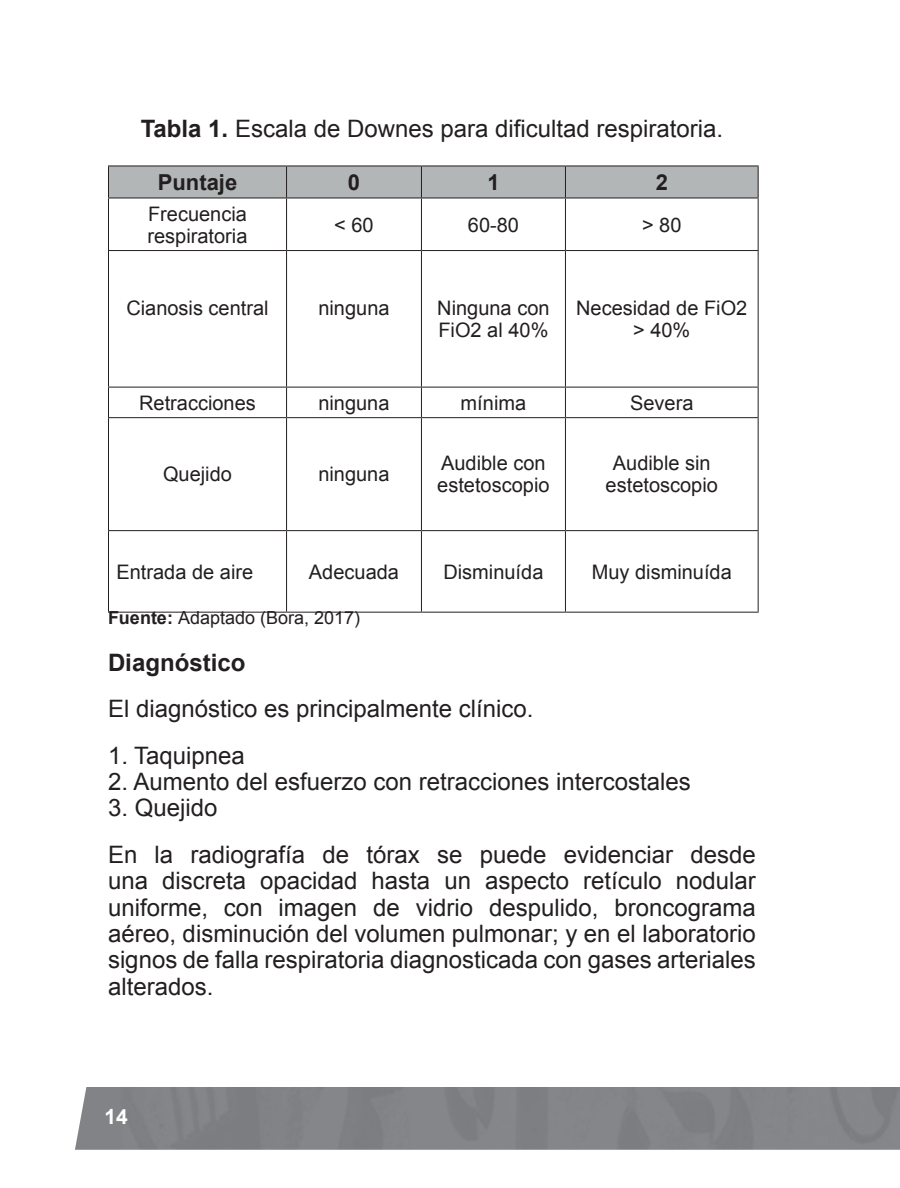
<style>
.page{position:relative;width:900px;height:1188px;background:#fff}
.page>*{position:absolute;margin:0;border:0;box-sizing:border-box;transform-origin:0 0}
.t1{font:24px/26.4px "Arial";color:#231f20}
.t2{font:700 24px "Arial";color:#231f20}
.t3{font:700 22px "Arial";color:#231f20}
.t4{font:700 21px "Arial";color:#fff}
.t5{font:20px/22px "Arial";color:#231f20}
.t6{font:18px "Arial";color:#231f20}
.s1{font-weight:700}
</style>
<div class="page">
<div style="left:109px;top:166px;width:649px;height:31px;background:#b2b6b6"></div>
<hr style="left:108px;top:165px;width:179px;height:1px;background:#231f20">
<hr style="left:108px;top:166px;width:1px;height:31px;background:#231f20">
<hr style="left:287px;top:165px;width:134px;height:1px;background:#231f20">
<hr style="left:286px;top:166px;width:1px;height:31px;background:#231f20">
<hr style="left:421px;top:165px;width:144px;height:1px;background:#231f20">
<hr style="left:421px;top:166px;width:1px;height:31px;background:#231f20">
<hr style="left:565px;top:165px;width:194px;height:1px;background:#231f20">
<hr style="left:565px;top:166px;width:1px;height:31px;background:#231f20">
<hr style="left:758px;top:166px;width:1px;height:31px;background:#231f20">
<hr style="left:108px;top:197px;width:179px;height:1px;background:#231f20">
<hr style="left:108px;top:198px;width:1px;height:52px;background:#231f20">
<hr style="left:287px;top:197px;width:134px;height:1px;background:#231f20">
<hr style="left:286px;top:198px;width:1px;height:52px;background:#231f20">
<hr style="left:421px;top:197px;width:144px;height:1px;background:#231f20">
<hr style="left:421px;top:198px;width:1px;height:52px;background:#231f20">
<hr style="left:565px;top:197px;width:194px;height:1px;background:#231f20">
<hr style="left:565px;top:198px;width:1px;height:52px;background:#231f20">
<hr style="left:758px;top:198px;width:1px;height:52px;background:#231f20">
<hr style="left:108px;top:250px;width:179px;height:1px;background:#231f20">
<hr style="left:108px;top:251px;width:1px;height:136px;background:#231f20">
<hr style="left:287px;top:250px;width:134px;height:1px;background:#231f20">
<hr style="left:286px;top:251px;width:1px;height:136px;background:#231f20">
<hr style="left:421px;top:250px;width:144px;height:1px;background:#231f20">
<hr style="left:421px;top:251px;width:1px;height:136px;background:#231f20">
<hr style="left:565px;top:250px;width:194px;height:1px;background:#231f20">
<hr style="left:565px;top:251px;width:1px;height:136px;background:#231f20">
<hr style="left:758px;top:251px;width:1px;height:136px;background:#231f20">
<hr style="left:108px;top:387px;width:179px;height:1px;background:#231f20">
<svg style="left:108px;top:388px;width:1px;height:29px"></svg>
<hr style="left:287px;top:387px;width:134px;height:1px;background:#231f20">
<svg style="left:286px;top:388px;width:1px;height:29px"></svg>
<hr style="left:421px;top:387px;width:144px;height:1px;background:#231f20">
<svg style="left:421px;top:388px;width:1px;height:29px"></svg>
<hr style="left:565px;top:387px;width:194px;height:1px;background:#231f20">
<svg style="left:565px;top:388px;width:1px;height:29px"></svg>
<svg style="left:758px;top:388px;width:1px;height:29px"></svg>
<hr style="left:108px;top:417px;width:179px;height:1px;background:#231f20">
<hr style="left:108px;top:418px;width:1px;height:112px;background:#231f20">
<hr style="left:287px;top:417px;width:134px;height:1px;background:#231f20">
<hr style="left:286px;top:418px;width:1px;height:112px;background:#231f20">
<hr style="left:421px;top:417px;width:144px;height:1px;background:#231f20">
<hr style="left:421px;top:418px;width:1px;height:112px;background:#231f20">
<hr style="left:565px;top:417px;width:194px;height:1px;background:#231f20">
<hr style="left:565px;top:418px;width:1px;height:112px;background:#231f20">
<hr style="left:758px;top:418px;width:1px;height:112px;background:#231f20">
<hr style="left:108px;top:530px;width:179px;height:1px;background:#231f20">
<hr style="left:108px;top:531px;width:1px;height:81px;background:#231f20">
<hr style="left:287px;top:530px;width:134px;height:1px;background:#231f20">
<hr style="left:286px;top:531px;width:1px;height:81px;background:#231f20">
<hr style="left:421px;top:530px;width:144px;height:1px;background:#231f20">
<hr style="left:421px;top:531px;width:1px;height:81px;background:#231f20">
<hr style="left:565px;top:530px;width:194px;height:1px;background:#231f20">
<hr style="left:565px;top:531px;width:1px;height:81px;background:#231f20">
<hr style="left:758px;top:531px;width:1px;height:81px;background:#231f20">
<hr style="left:108px;top:612px;width:179px;height:1px;background:#231f20">
<hr style="left:287px;top:612px;width:134px;height:1px;background:#231f20">
<hr style="left:421px;top:612px;width:144px;height:1px;background:#231f20">
<hr style="left:565px;top:612px;width:194px;height:1px;background:#231f20">
<p class="t1" style="left:141px;top:116px;width:584px"><span class="s1">Tabla 1.</span> Escala de Downes para dificultad respiratoria.</p>
<p class="t3" style="left:158px;top:168px;width:81px">Puntaje</p>
<p class="t3" style="left:348px;top:168px;width:14px">0</p>
<p class="t3" style="left:487px;top:168px;width:14px">1</p>
<p class="t3" style="left:656px;top:168px;width:14px">2</p>
<p class="t5" style="left:148px;top:203px;width:102px">Frecuencia respiratoria</p>
<p class="t5" style="left:334px;top:214px;width:41px">&lt; 60</p>
<p class="t5" style="left:468px;top:214px;width:53px">60-80</p>
<p class="t5" style="left:642px;top:214px;width:41px">&gt; 80</p>
<p class="t5" style="left:126px;top:297px;width:144px">Cianosis central</p>
<p class="t5" style="left:318px;top:297px;width:73px">ninguna</p>
<p class="t5" style="left:437px;top:297px;width:114px">Ninguna con<br>FiO2 al 40%</p>
<p class="t5" style="left:576px;top:297px;width:173px;text-align:center">Necesidad de FiO2 &gt; 40%</p>
<p class="t5" style="left:139px;top:392px;width:118px">Retracciones</p>
<p class="t5" style="left:318px;top:392px;width:73px">ninguna</p>
<p class="t5" style="left:461px;top:392px;width:67px">mínima</p>
<p class="t5" style="left:630px;top:392px;width:65px">Severa</p>
<p class="t5" style="left:163px;top:464px;width:70px">Quejido</p>
<p class="t5" style="left:318px;top:464px;width:73px">ninguna</p>
<p class="t5" style="left:437px;top:453px;width:114px">Audible con estetoscopio</p>
<p class="t5" style="left:606px;top:453px;width:114px;text-align:center">Audible sin estetoscopio</p>
<p class="t5" style="left:117px;top:561px;width:138px">Entrada de aire</p>
<p class="t5" style="left:309px;top:561px;width:92px">Adecuada</p>
<p class="t5" style="left:443px;top:561px;width:102px">Disminuída</p>
<p class="t5" style="left:592px;top:561px;width:142px">Muy disminuída</p>
<p class="t6" style="left:108px;top:606px;width:254px"><span class="s1">Fuente:</span> Adaptado (Bora, 2017)</p>
<p class="t2" style="left:108px;top:647px;width:139px">Diagnóstico</p>
<p class="t1" style="left:108px;top:696px;width:427px">El diagnóstico es principalmente clínico.</p>
<p class="t1" style="left:108px;top:742px;width:138px">1. Taquipnea</p>
<p class="t1" style="left:108px;top:769px;width:584px">2. Aumento del esfuerzo con retracciones intercostales</p>
<p class="t1" style="left:108px;top:785px;width:649px;line-height:46.4px">3. Quejido<br>En la radiografía de tórax se puede evidenciar desde</p>
<p class="t1" style="left:108px;top:868px;width:649px;text-align:justify">una discreta opacidad hasta un aspecto retículo nodular uniforme, con imagen de vidrio despulido, broncograma aéreo, disminución del volumen pulmonar; y en el laboratorio signos de falla respiratoria diagnosticada con gases arteriales alterados.</p>
<p class="t4" style="left:104px;top:1103px;width:25px">14</p>
</div>
